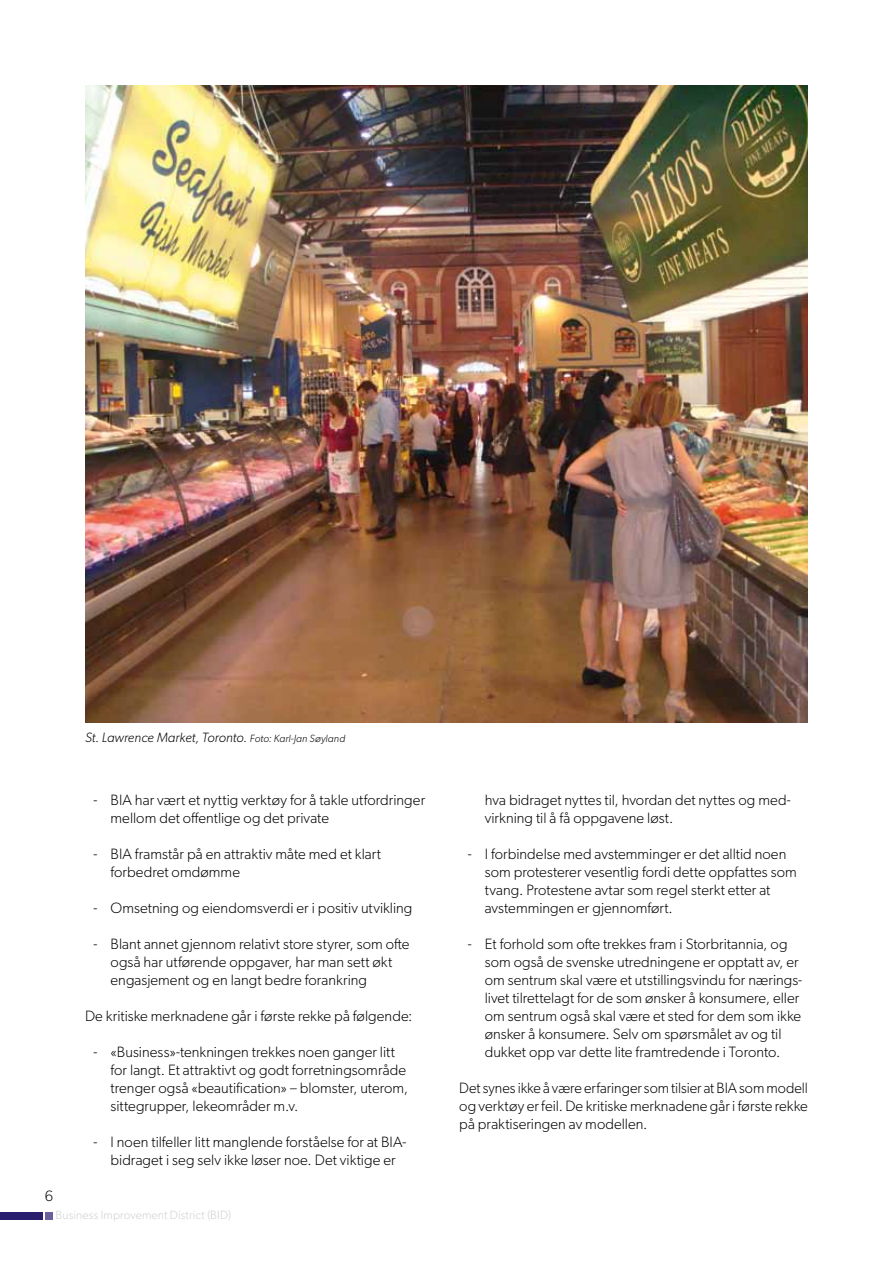
<style>
.page{position:relative;width:893px;height:1263px;background:#fff}
.page>*{position:absolute;margin:0;border:0;box-sizing:border-box;transform-origin:0 0}
.t1{font:300 15px/18px "Gibson";letter-spacing:.005em;color:#000}
.t2{font:italic 300 13.5px "Gibson";letter-spacing:.005em;color:#000}
.t3{font:300 12px "Gibson";letter-spacing:.01em;color:#cfd0d0}
.s1{font-size:10.5px}
</style>
<div class="page">
<img style="left:85px;top:85px;width:723px;height:638px">
<div style="left:0;top:1212px;width:43px;height:7px;background:#291e6d"></div>
<div style="left:46px;top:1212px;width:7px;height:7px;background:#6c5f9b"></div>
<p class="t2" style="left:85px;top:729px;width:262px">St. Lawrence Market, Toronto. <span class="s1">Foto: Karl-Jan Søyland</span></p>
<p class="t1" style="left:45px;top:1187px;width:10px">6</p>
<p class="t1" style="left:111px;top:791px;width:316px;text-indent:-17px">- BIA har vært et nyttig verktøy for å takle utfordringer mellom det offentlige og det private</p>
<p class="t1" style="left:111px;top:845px;width:272px;text-indent:-17px">- BIA framstår på en attraktiv måte med et klart forbedret omdømme</p>
<p class="t1" style="left:94px;top:899px;width:320px">- Omsetning og eiendomsverdi er i positiv utvikling</p>
<p class="t1" style="left:111px;top:935px;width:300px;text-indent:-17px">- Blant annet gjennom relativt store styrer, som ofte også har utførende oppgaver, har man sett økt engasjement og en langt bedre forankring</p>
<p class="t1" style="left:85px;top:1007px;width:329px">De kritiske merknadene går i første rekke på følgende:</p>
<p class="t1" style="left:111px;top:1043px;width:299px;text-indent:-17px">- «Business»-tenkningen trekkes noen ganger litt for langt. Et attraktivt og godt forretningsområde trenger også «beautification» – blomster, uterom, sittegrupper, lekeområder m.v.</p>
<p class="t1" style="left:94px;top:1133px;width:314px;text-align:center">- I noen tilfeller litt manglende forståelse for at BIA&shy;bidraget i seg selv ikke løser noe. Det viktige er</p>
<p class="t3" style="left:56px;top:1208px;width:177px">Business Improvement District (BID)</p>
<p class="t1" style="left:485px;top:791px;width:307px">hva bidraget nyttes til, hvordan det nyttes og med&shy;virkning til å få oppgavene løst.</p>
<p class="t1" style="left:485px;top:845px;width:313px;text-indent:-17px">- I forbindelse med avstemminger er det alltid noen som protesterer vesentlig fordi dette oppfattes som tvang. Protestene avtar som regel sterkt etter at avstemmingen er gjennomført.</p>
<p class="t1" style="left:485px;top:935px;width:318px;text-indent:-17px">- Et forhold som ofte trekkes fram i Storbritannia, og som også de svenske utredningene er opptatt av, er om sentrum skal være et utstillingsvindu for nærings&shy;livet tilrettelagt for de som ønsker å konsumere, eller om sentrum også skal være et sted for dem som ikke ønsker å konsumere. Selv om spørsmålet av og til dukket opp var dette lite framtredende i Toronto.</p>
<p class="t1" style="left:459px;top:1079px;width:350px;text-align:justify">Det synes ikke å være erfaringer som tilsier at BIA som modell og verktøy er feil. De kritiske merknadene går i første rekke på praktiseringen av modellen.</p>
</div>
